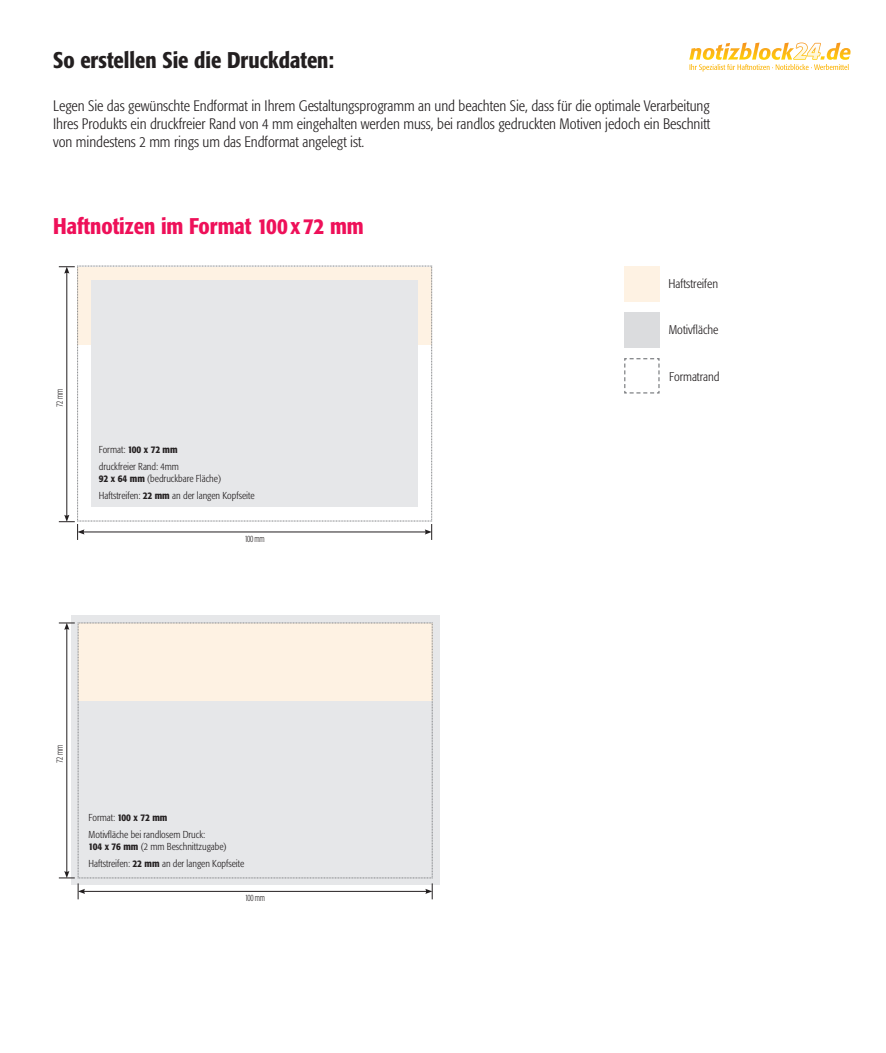
<style>
.page{position:relative;width:886px;height:1053px;background:#fff}
.page>*{position:absolute;margin:0;border:0;box-sizing:border-box;transform-origin:0 0}
.t1{font:500 condensed 22.5px "Formata";color:#231f20}
.t2{font:500 condensed 22.5px "Formata";color:#ee1059}
.t3{font:300 condensed 15px/18px "Formata";color:#231f20;text-align:justify}
.t4{font:300 condensed 12.5px "Formata";color:#231f20}
.t5{font:300 condensed 10px/17.2px "Formata";color:#231f20}
.t6{font:300 condensed 9.5px "Formata";letter-spacing:-.03em;color:#231f20;scale:.77 1}
.s1{font-weight:500}
</style>
<div class="page">
<svg style="left:689px;top:42px;width:161px;height:30px"></svg>
<div style="left:624px;top:266px;width:35px;height:35px;background:#fef2e3"></div>
<div style="left:624px;top:312px;width:35px;height:35px;background:#dbdcde"></div>
<svg style="left:624px;top:358px;width:36px;height:36px"></svg>
<svg style="left:59px;top:266px;width:373px;height:274px"></svg>
<div style="left:71px;top:615px;width:368px;height:270px;background:#e6e7e9"></div>
<svg style="left:59px;top:622px;width:374px;height:277px"></svg>
<h1 class="t1" style="left:53px;top:46px;width:282px">So erstellen Sie die Druckdaten:</h1>
<p class="t3" style="left:53px;top:96px;width:658px">Legen Sie das gewünschte Endformat in Ihrem Gestaltungsprogramm an und beachten Sie, dass für die optimale Verarbeitung Ihres Produkts ein druckfreier Rand von 4 mm eingehalten werden muss, bei randlos gedruckten Motiven jedoch ein Beschnitt von mindestens 2 mm rings um das Endformat angelegt ist.</p>
<h1 class="t2" style="left:53px;top:212px;width:312px">Haftnotizen im Format 100 x 72 mm</h1>
<p class="t6" style="left:54px;top:406px;width:24px;rotate:-90deg">72 mm</p>
<p class="t5" style="left:99px;top:440px;width:82px">Format: <span class="s1">100 x 72 mm </span>druckfreier Rand: 4mm</p>
<p class="t5" style="left:99px;top:470px;width:157px"><span class="s1">92 x 64 mm</span> (bedruckbare Fläche)<br>Haftstreifen: <span class="s1">22 mm</span> an der langen Kopfseite</p>
<p class="t6" style="left:245px;top:533px;width:27px">100 mm</p>
<p class="t6" style="left:54px;top:762px;width:24px;rotate:-90deg">72 mm</p>
<p class="t5" style="left:89px;top:808px;width:118px">Format: <span class="s1">100 x 72 mm<br></span>Motivfläche bei randlosem Druck:</p>
<p class="t5" style="left:89px;top:838px;width:157px"><span class="s1">104 x 76 mm</span> (2 mm Beschnittzugabe)<br>Haftstreifen: <span class="s1">22 mm</span> an der langen Kopfseite</p>
<p class="t6" style="left:245px;top:892px;width:27px">100 mm</p>
<p class="t4" style="left:668px;top:277px;width:51px">Haftstreifen</p>
<p class="t4" style="left:669px;top:323px;width:51px">Motivfläche</p>
<p class="t4" style="left:669px;top:369px;width:52px">Formatrand</p>
</div>
